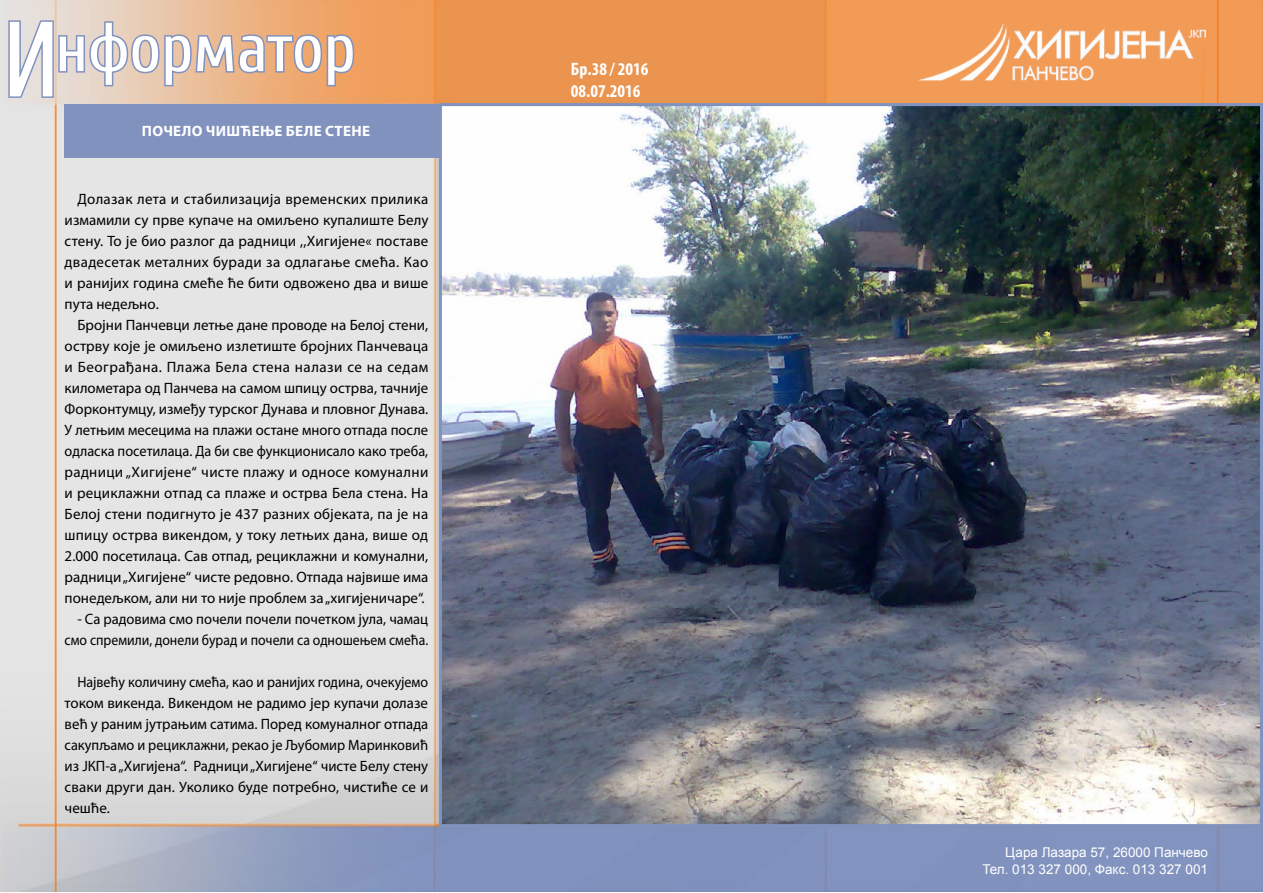
<style>
.page{position:relative;width:1263px;height:893px;background:#fff}
.page>*{position:absolute;margin:0;border:0;box-sizing:border-box;transform-origin:0 0}
.t1{font:69px "Cuprum";color:#fff}
.t2{font:700 condensed 18px/21.6px "Myriad Pro";color:#fff}
.t3{font:15px/21px "Myriad Pro";color:#000;text-align:justify}
.t4{font:15px/21px "Myriad Pro";color:#000;text-align:justify;scale:.93 1}
.t5{font:700 15px "Myriad Pro";letter-spacing:.02em;color:#fff}
.t6{font:13.5px/16.2px "Arial";color:#fff;text-align:right}
.s1{font-size:106.5px}
</style>
<div class="page">
<img style="left:0;top:0;width:1263px;height:891px">
<svg style="left:7px;top:19px;width:349px;height:80px;background:#d1b6a7"></svg>
<div style="left:65px;top:104px;width:374px;height:53px;background:#8192be"></div>
<img style="left:443px;top:107px;width:816px;height:716px">
<div style="left:439px;top:103px;width:824px;height:724px;border:3px solid #8192be"></div>
<h1 class="t1" style="left:2px;top:10px;width:355px"><span class="s1">И</span>нформатор</h1>
<p class="t5" style="left:142px;top:121px;width:230px">ПОЧЕЛО ЧИШЋЕЊЕ БЕЛЕ СТЕНЕ</p>
<p class="t3" style="left:65px;top:188px;width:365px;text-indent:13px">Долазак лета и стабилизација временских прилика измамили су прве купаче на омиљено купалиште Белу стену. То је био разлог да радници ,,Хигијене« поставе двадесетак металних буради за одлагање смећа. Као и ранијих година смеће ће бити одвожено два и више пута недељно.</p>
<p class="t3" style="left:65px;top:314px;width:365px;text-indent:13px">Бројни Панчевци летње дане проводе на Белој стени, острву које је омиљено излетиште бројних Панчеваца и Београђана. Плажа Бела стена налази се на седам километара од Панчева на самом шпицу острва, тачније Форконтумцу, између турског Дунава и пловног Дунава.<br>У летњим месецима на плажи остане много отпада после одласка посетилаца. Да би све функционисало како треба, радници „Хигијене“ чисте плажу и односе комунални и рециклажни отпад са плаже и острва Бела стена. На Белој стени подигнуто је 437 разних објеката, па је на шпицу острва викендом, у току летњих дана, више од 2.000 посетилаца. Сав отпад, рециклажни и комунални, радници „Хигијене“ чисте редовно. Отпада највише има понедељком, али ни то није проблем за „хигијеничаре“.</p>
<p class="t3" style="left:65px;top:608px;width:365px;text-align:right">- Са радовима смо почели почели почетком јула, чамац смо спремили, донели бурад и почели са одношењем смећа.</p>
<p class="t4" style="left:65px;top:671px;width:393px;text-indent:13px">Највећу количину смећа, као и ранијих година, очекујемо током викенда. Викендом не радимо јер купачи долазе већ у раним јутрањим сатима. Поред комуналног отпада сакупљамо и рециклажни, рекао је Љубомир Маринковић из ЈКП-а „Хигијена“. Радници „Хигијене“ чисте Белу стену сваки други дан. Уколико буде потребно, чистиће се и чешће.</p>
<p class="t2" style="left:571px;top:58px;width:79px">Бр.38 / 2016<br>08.07.2016</p>
<p class="t6" style="left:1014px;top:844px;width:76px">Cara Lazara</p>
<p class="t6" style="left:1155px;top:844px;width:54px">Pančevo</p>
<p class="t6" style="left:995px;top:861px;width:75px">Tel. 013 327</p>
<p class="t6" style="left:1088px;top:861px;width:39px">0, Fax</p>
<p class="t6" style="left:982px;top:844px;width:227px">Цара Лазара 57, 26000 Панчево<br>Тел. 013 327 000, Факс. 013 327 001</p>
</div>
